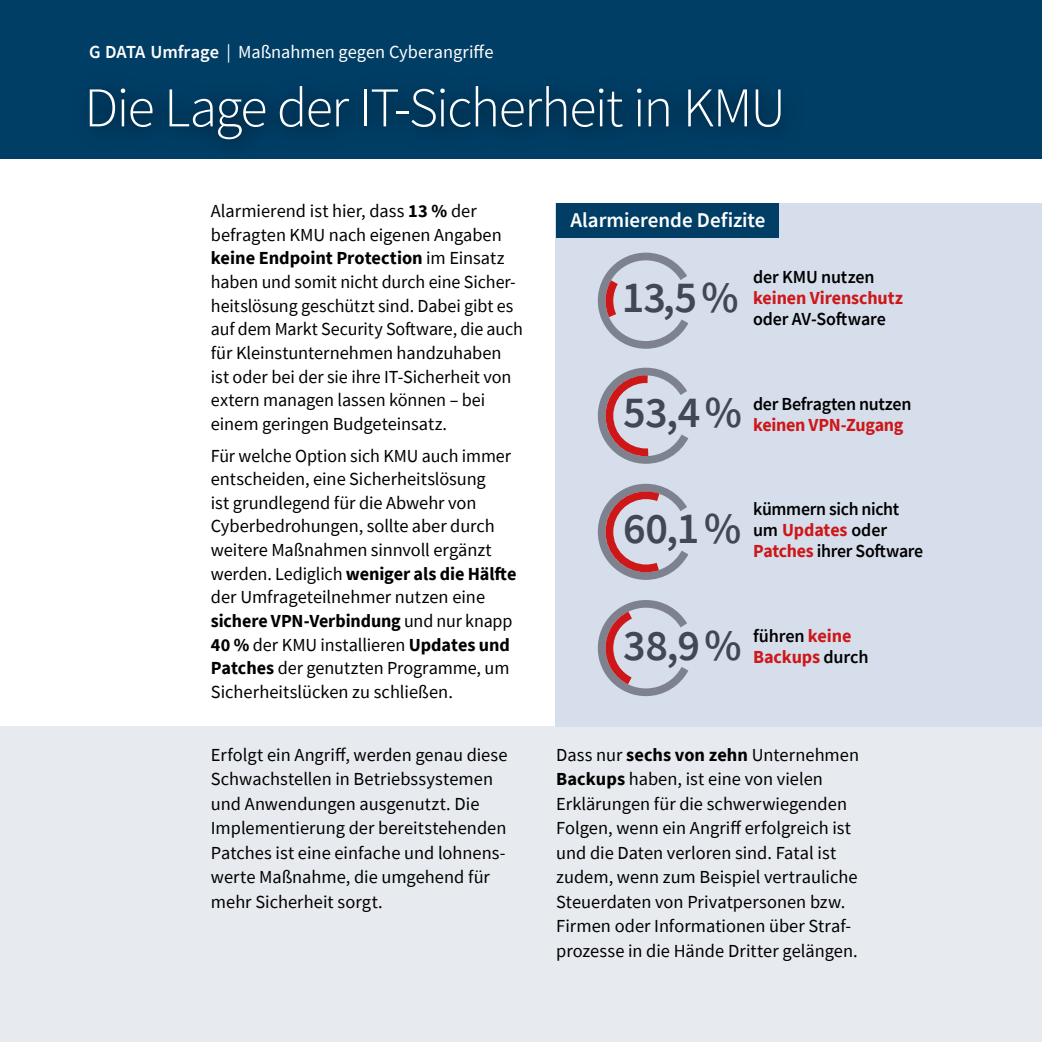
<style>
.page{position:relative;width:1042px;height:1042px;background:#fff}
.page>*{position:absolute;margin:0;border:0;box-sizing:border-box;transform-origin:0 0}
.t1{font:300 56px "Source Sans Pro";letter-spacing:-.03em;color:#fff}
.t2{font:600 44.1px "Source Sans Pro";letter-spacing:-.015em;color:#414855}
.t3{font:600 21px "Source Sans Pro";letter-spacing:-.005em;color:#fff}
.t4{font:18.38px/23.6px "Source Sans Pro";color:#000}
.t5{font:600 18.38px/21px "Source Sans Pro";letter-spacing:-.015em;color:#000}
.t6{font:700 18.38px/21px "Source Sans Pro";letter-spacing:-.01em;color:#cd1719}
.t7{font:18.38px "Source Sans Pro";color:#fff}
.s1{font-weight:600}
.s2{font-weight:700}
.s3{font-weight:700;color:#cd1719}
.s4{font-weight:600;color:#000}
</style>
<div class="page">
<div style="left:0;top:0;width:1042px;height:159px;background:#003e66"></div>
<div style="left:0;top:727px;width:1042px;height:315px;background:#e7eaee"></div>
<div style="left:556px;top:203px;width:486px;height:524px;background:#d6deeb"></div>
<svg style="left:597px;top:483px;width:92px;height:97px"></svg>
<svg style="left:597px;top:367px;width:92px;height:97px"></svg>
<svg style="left:597px;top:252px;width:92px;height:97px"></svg>
<svg style="left:597px;top:600px;width:92px;height:97px"></svg>
<div style="left:556px;top:203px;width:222px;height:35px;background:#003e66"></div>
<div style="left:72px;top:70px;width:735px;height:94px;background:#000;opacity:.75"></div>
<p class="t7" style="left:89px;top:40px;width:406px"><span class="s1">G DATA Umfrage</span> | Maßnahmen gegen Cyberangriffe</p>
<h1 class="t1" style="left:84px;top:73px;width:703px">Die Lage der IT-Sicherheit in KMU</h1>
<p class="t4" style="left:211px;top:199px;width:313px">Alarmierend ist hier, dass <span class="s2">13 %</span> der befragten KMU nach eigenen Angaben <span class="s2">keine Endpoint Protection</span> im Einsatz haben und somit nicht durch eine Sicher‑ heitslösung geschützt sind. Dabei gibt es auf dem Markt Security Software, die auch für Kleinstunternehmen handzuhaben ist oder bei der sie ihre IT-Sicherheit von extern managen lassen können – bei einem geringen Budgeteinsatz.</p>
<p class="t4" style="left:211px;top:443px;width:307px">Für welche Option sich KMU auch immer entscheiden, eine Sicherheitslösung<br>ist grundlegend für die Abwehr von Cyberbedrohungen, sollte aber durch weitere Maßnahmen sinnvoll ergänzt werden. Lediglich <span class="s2">weniger als die Hälfte </span>der Umfrageteilnehmer nutzen eine <span class="s2">sichere VPN-Verbindung</span> und nur knapp <span class="s2">40 %</span> der KMU installieren <span class="s2">Updates und Patches</span> der genutzten Programme, um Sicherheitslücken zu schließen.</p>
<p class="t3" style="left:570px;top:206px;width:196px">Alarmierende Defizite</p>
<h2 class="t2" style="left:622px;top:269px;width:118px">13,5 %</h2>
<p class="t5" style="left:753px;top:266px;width:123px">der KMU nutzen</p>
<p class="t6" style="left:753px;top:287px;width:151px">keinen Virenschutz</p>
<p class="t5" style="left:753px;top:308px;width:134px">oder AV-Software</p>
<h2 class="t2" style="left:623px;top:384px;width:120px">53,4 %</h2>
<p class="t5" style="left:753px;top:393px;width:160px">der Befragten nutzen</p>
<p class="t6" style="left:753px;top:414px;width:152px">keinen VPN-Zugang</p>
<h2 class="t2" style="left:623px;top:500px;width:119px">60,1 %</h2>
<p class="t5" style="left:753px;top:498px;width:172px">kümmern sich nicht um <span class="s3">Updates</span> oder<br><span class="s3">Patches</span> ihrer Software</p>
<h2 class="t2" style="left:623px;top:616px;width:120px">38,9 %</h2>
<p class="t6" style="left:753px;top:624px;width:117px"><span class="s4">führen</span> keine<br>Backups <span class="s4">durch</span></p>
<p class="t4" style="left:211px;top:742px;width:298px;line-height:24.5px">Erfolgt ein Angriff, werden genau diese Schwachstellen in Betriebssystemen und Anwendungen ausgenutzt. Die Implementierung der bereitstehenden Patches ist eine einfache und lohnens&shy;werte Maßnahme, die umgehend für mehr Sicherheit sorgt.</p>
<p class="t4" style="left:556px;top:742px;width:304px;line-height:24.5px">Dass nur <span class="s2">sechs von zehn</span> Unternehmen <span class="s2">Backups</span> haben, ist eine von vielen Erklärungen für die schwerwiegenden Folgen, wenn ein Angriff erfolgreich ist und die Daten verloren sind. Fatal ist zudem, wenn zum Beispiel vertrauliche Steuerdaten von Privatpersonen bzw.<br>Firmen oder Informationen über Straf‑ prozesse in die Hände Dritter gelängen.</p>
</div>
